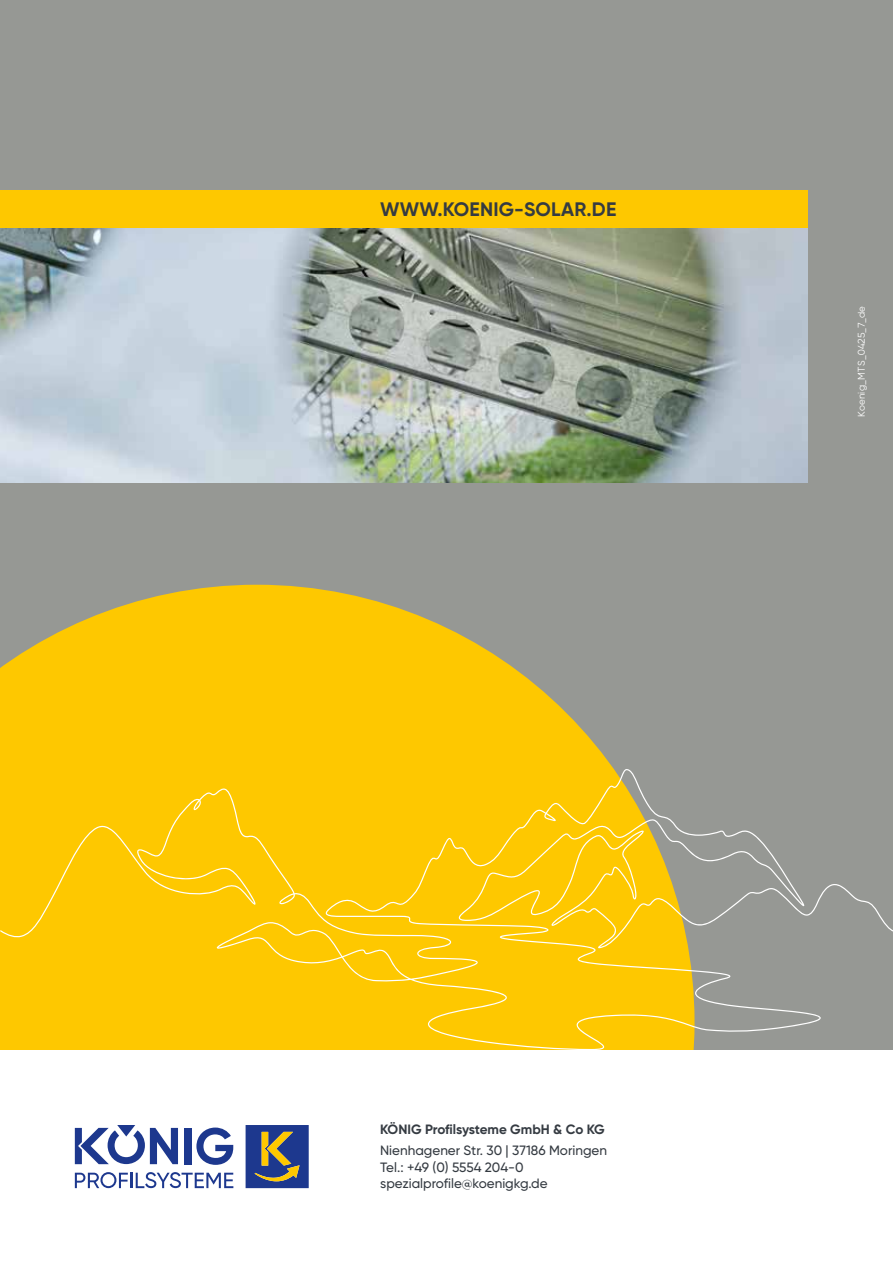
<style>
.page{position:relative;width:893px;height:1263px;background:#fff}
.page>*{position:absolute;margin:0;border:0;box-sizing:border-box;transform-origin:0 0}
.t1{font:700 19.5px "Gilroy";letter-spacing:.01em;color:#353b42}
.t2{font:500 13.5px/16.2px "Gilroy";color:#353b42}
.t3{font:700 13.5px "Gilroy";letter-spacing:-.005em;color:#353b42}
.t4{font:9.75px "Gilroy";letter-spacing:.02em;color:#fff}
</style>
<div class="page">
<div style="left:0;top:0;width:893px;height:1050px;background:#969894"></div>
<svg style="left:0;top:585px;width:614px;height:184px;fill:#fec800"></svg>
<img style="left:0;top:227px;width:808px;height:256px">
<div style="left:0;top:190px;width:808px;height:37px;background:#fec800"></div>
<div style="left:184px;top:1128px;width:7px;height:36px;background:#1d388e"></div>
<svg style="left:196px;top:1127px;width:37px;height:38px"></svg>
<svg style="left:75px;top:1125px;width:103px;height:39px"></svg>
<svg style="left:246px;top:1125px;width:63px;height:63px;background:#4a5575"></svg>
<svg style="left:75px;top:1172px;width:158px;height:16px"></svg>
<svg style="left:0;top:769px;width:893px;height:281px;fill:#fec800"></svg>
<h1 class="t1" style="left:380px;top:197px;width:238px">WWW.KOENIG-SOLAR.DE</h1>
<p class="t4" style="left:855px;top:417px;width:112px;rotate:-90deg">Koenig_MTS_0425_7_de</p>
<p class="t3" style="left:380px;top:1121px;width:226px">KÖNIG Profilsysteme GmbH &amp; Co KG</p>
<p class="t2" style="left:380px;top:1142px;width:228px">Nienhagener Str. 30 | 37186 Moringen<br>Tel.: +49 (0) 5554 204-0 spezialprofile@koenigkg.de</p>
</div>
